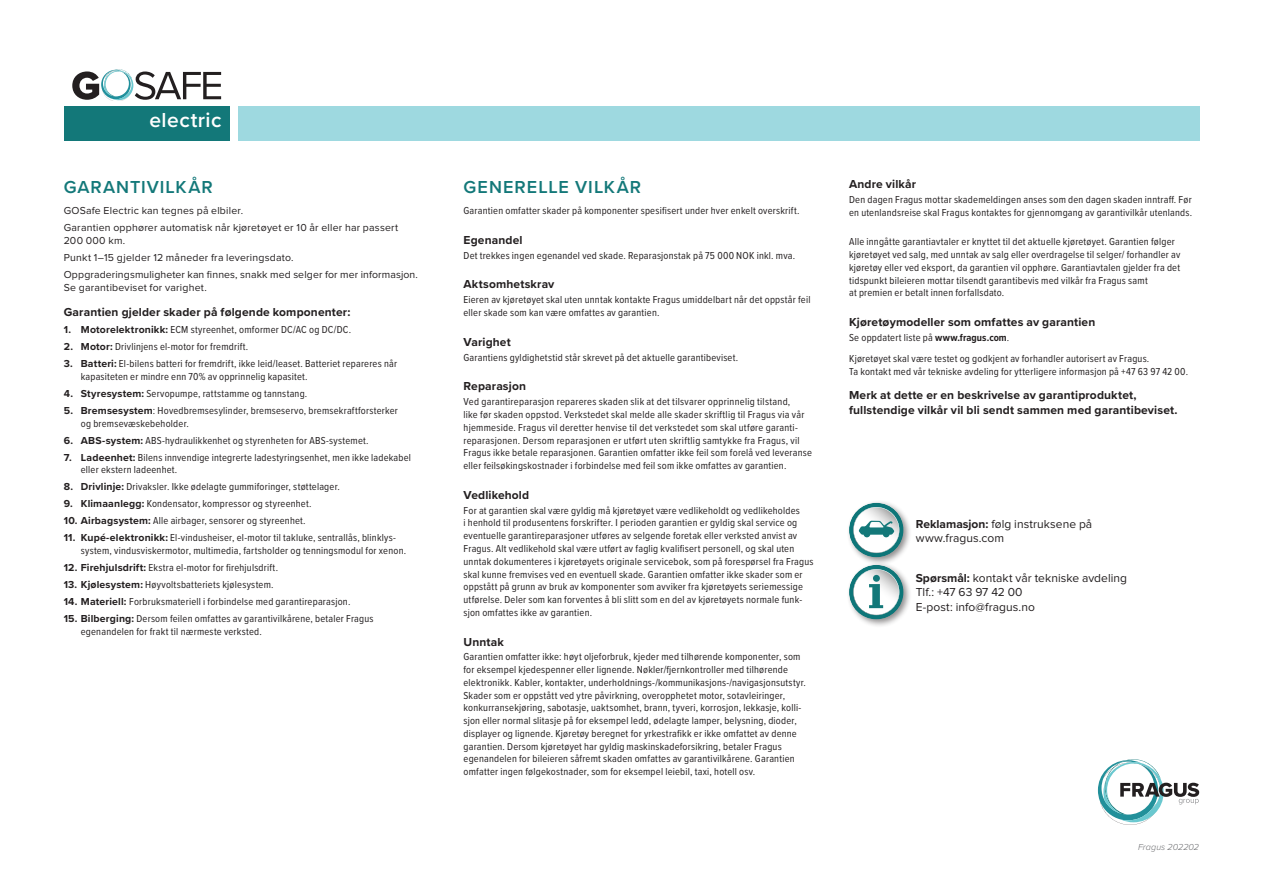
<style>
.page{position:relative;width:1263px;height:893px;background:#fff}
.page>*{position:absolute;margin:0;border:0;box-sizing:border-box;transform-origin:0 0}
.t1{font:600 21px "Proxima Nova";letter-spacing:.025em;color:#fff}
.Proxima_Cond_7_8_5{font:600 18px "Proxima Nova";letter-spacing:.06em;color:#137879}
.Green_Semi_CAP_12p{font:600 18px "Proxima Nova";letter-spacing:.055em;color:#137879}
.Proxima_Cond_7_8_5-2{font:700 12px "Proxima Nova";letter-spacing:.015em;color:#231f20}
.t2{font:12px/14.4px "Proxima Nova";letter-spacing:.005em;color:#231f20}
.Proxima_Cond_8_10{font:700 12px/15px "Proxima Nova";letter-spacing:.015em;color:#231f20}
.Proxima_Cond_7_8_5-3{font:10.5px/12.8px "Proxima Nova Cond";letter-spacing:.02em;color:#231f20}
.Proxima_Regulat_7{font:10.5px/12.8px "Proxima Nova";letter-spacing:.02em;color:#231f20}
.t3{font:italic 300 9px "Proxima Nova";letter-spacing:.005em;color:#6c6d70}
.s1{font-family:"Proxima Nova";font-weight:700}
.s2{font-weight:700}
</style>
<div class="page">
<div style="left:64px;top:106px;width:166px;height:34px;background:#137879"></div>
<div style="left:238px;top:106px;width:961px;height:34px;background:#9ed9e0"></div>
<svg style="left:72px;top:69px;width:149px;height:32px"></svg>
<svg style="left:1098px;top:759px;width:101px;height:66px"></svg>
<div style="left:846px;top:500px;width:67px;height:66px;background:#231f20;opacity:.5"></div>
<div style="left:849px;top:503px;width:54px;height:54px;background:#0e7679;border-radius:50%"></div>
<div style="left:846px;top:562px;width:67px;height:67px;background:#231f20;opacity:.5"></div>
<div style="left:849px;top:565px;width:54px;height:54px;background:#0e7679;border-radius:50%"></div>
<svg style="left:853px;top:507px;width:46px;height:46px"></svg>
<svg style="left:853px;top:569px;width:46px;height:46px"></svg>
<div style="left:873px;top:575px;width:7px;height:7px;background:#137879;border-radius:50%"></div>
<p class="t1" style="left:149px;top:104px;width:74px">electric</p>
<p class="Green_Semi_CAP_12p" style="left:64px;top:173px;width:150px">GARANTIVILKÅR</p>
<p class="Proxima_Regulat_7" style="left:64px;top:205px;width:181px">GOSafe Electric kan tegnes på elbiler.</p>
<p class="Proxima_Regulat_7" style="left:64px;top:222px;width:336px">Garantien opphører automatisk når kjøretøyet er 10 år eller har passert<br>200 000 km.</p>
<p class="Proxima_Regulat_7" style="left:64px;top:251px;width:231px">Punkt 1–15 gjelder 12 måneder fra leveringsdato.</p>
<p class="Proxima_Regulat_7" style="left:64px;top:268px;width:356px">Oppgraderingsmuligheter kan finnes, snakk med selger for mer informasjon.<br>Se garantibeviset for varighet.</p>
<p class="Proxima_Cond_7_8_5-2" style="left:64px;top:303px;width:288px">Garantien gjelder skader på følgende komponenter:</p>
<p class="Proxima_Cond_7_8_5-3" style="left:64px;top:323px;width:289px"><span class="s1">1. Motorelektronikk:</span> ECM styreenhet, omformer DC/AC og DC/DC.</p>
<p class="Proxima_Cond_7_8_5-3" style="left:64px;top:340px;width:186px"><span class="s1">2. Motor:</span> Drivlinjens el-motor for fremdrift.</p>
<p class="Proxima_Cond_7_8_5-3" style="left:81px;top:357px;width:318px;text-indent:-17px"><span class="s1">3. Batteri:</span> El-bilens batteri for fremdrift, ikke leid/leaset. Batteriet repareres når kapasiteten er mindre enn 70% av opprinnelig kapasitet.</p>
<p class="Proxima_Cond_7_8_5-3" style="left:64px;top:387px;width:245px"><span class="s1">4. Styresystem:</span> Servopumpe, rattstamme og tannstang.</p>
<p class="Proxima_Cond_7_8_5-3" style="left:81px;top:404px;width:319px;text-indent:-17px"><span class="s1">5. Bremsesystem</span>: Hovedbremsesylinder, bremseservo, bremsekraftforsterker og bremsevæskebeholder.</p>
<p class="Proxima_Cond_7_8_5-3" style="left:64px;top:433px;width:306px"><span class="s1">6. ABS-system:</span> ABS-hydraulikkenhet og styrenheten for ABS-systemet.</p>
<p class="Proxima_Cond_7_8_5-3" style="left:81px;top:450px;width:332px;text-indent:-17px"><span class="s1">7. Ladeenhet:</span> Bilens innvendige integrerte ladestyringsenhet, men ikke ladekabel eller ekstern ladeenhet.</p>
<p class="Proxima_Cond_7_8_5-3" style="left:64px;top:480px;width:278px"><span class="s1">8. Drivlinje:</span> Drivaksler. Ikke ødelagte gummiforinger, støttelager.</p>
<p class="Proxima_Cond_7_8_5-3" style="left:64px;top:497px;width:249px"><span class="s1">9. Klimaanlegg:</span> Kondensator, kompressor og styreenhet.</p>
<p class="Proxima_Cond_7_8_5-3" style="left:64px;top:514px;width:243px"><span class="s1">10. Airbagsystem:</span> Alle airbager, sensorer og styreenhet.</p>
<p class="Proxima_Cond_7_8_5-3" style="left:81px;top:531px;width:327px;text-indent:-17px"><span class="s1">11. Kupé-elektronikk:</span> El-vindusheiser, el-motor til takluke, sentrallås, blinklys&shy;system, vindusviskermotor, multimedia, fartsholder og tenningsmodul for xenon.</p>
<p class="Proxima_Cond_7_8_5-3" style="left:64px;top:561px;width:216px"><span class="s1">12. Firehjulsdrift:</span> Ekstra el-motor for firehjulsdrift.</p>
<p class="Proxima_Cond_7_8_5-3" style="left:64px;top:578px;width:211px"><span class="s1">13. Kjølesystem:</span> Høyvoltsbatteriets kjølesystem.</p>
<p class="Proxima_Cond_7_8_5-3" style="left:64px;top:595px;width:288px"><span class="s1">14. Materiell:</span> Forbruksmateriell i forbindelse med garantireparasjon.</p>
<p class="Proxima_Cond_7_8_5-3" style="left:81px;top:612px;width:294px;text-indent:-17px"><span class="s1">15. Bilberging:</span> Dersom feilen omfattes av garantivilkårene, betaler Fragus egenandelen for frakt til nærmeste verksted.</p>
<p class="Proxima_Cond_7_8_5" style="left:463px;top:173px;width:179px">GENERELLE VILKÅR</p>
<p class="Proxima_Cond_7_8_5-3" style="left:463px;top:204px;width:337px">Garantien omfatter skader på komponenter spesifisert under hver enkelt overskrift.</p>
<p class="Proxima_Cond_7_8_5-2" style="left:463px;top:231px;width:61px">Egenandel</p>
<p class="Proxima_Cond_7_8_5-3" style="left:463px;top:248px;width:333px">Det trekkes ingen egenandel ved skade. Reparasjonstak på 75 000 NOK inkl. mva.</p>
<p class="Proxima_Cond_7_8_5-2" style="left:463px;top:275px;width:92px">Aktsomhetskrav</p>
<p class="Proxima_Cond_7_8_5-3" style="left:463px;top:293px;width:348px">Eieren av kjøretøyet skal uten unntak kontakte Fragus umiddelbart når det oppstår feil eller skade som kan være omfattes av garantien.</p>
<p class="Proxima_Cond_7_8_5-2" style="left:463px;top:333px;width:49px">Varighet</p>
<p class="Proxima_Cond_7_8_5-3" style="left:463px;top:350px;width:276px">Garantiens gyldighetstid står skrevet på det aktuelle garantibeviset.</p>
<p class="Proxima_Cond_7_8_5-2" style="left:463px;top:377px;width:64px">Reparasjon</p>
<p class="Proxima_Cond_7_8_5-3" style="left:463px;top:395px;width:350px">Ved garantireparasjon repareres skaden slik at det tilsvarer opprinnelig tilstand,<br>like før skaden oppstod. Verkstedet skal melde alle skader skriftlig til Fragus via vår hjemmeside. Fragus vil deretter henvise til det verkstedet som skal utføre garanti&shy;reparasjonen. Dersom reparasjonen er utført uten skriftlig samtykke fra Fragus, vil Fragus ikke betale reparasjonen. Garantien omfatter ikke feil som forelå ved leveranse eller feilsøkingskostnader i forbindelse med feil som ikke omfattes av garantien.</p>
<p class="Proxima_Cond_7_8_5-2" style="left:463px;top:486px;width:67px">Vedlikehold</p>
<p class="Proxima_Cond_7_8_5-3" style="left:463px;top:503px;width:352px">For at garantien skal være gyldig må kjøretøyet være vedlikeholdt og vedlikeholdes<br>i henhold til produsentens forskrifter. I perioden garantien er gyldig skal service og eventuelle garantireparasjoner utføres av selgende foretak eller verksted anvist av Fragus. Alt vedlikehold skal være utført av faglig kvalifisert personell, og skal uten unntak dokumenteres i kjøretøyets originale servicebok, som på forespørsel fra Fragus skal kunne fremvises ved en eventuell skade. Garantien omfatter ikke skader som er oppstått på grunn av bruk av komponenter som avviker fra kjøretøyets seriemessige utførelse. Deler som kan forventes å bli slitt som en del av kjøretøyets normale funk&shy;sjon omfattes ikke av garantien.</p>
<p class="Proxima_Cond_7_8_5-2" style="left:463px;top:633px;width:42px">Unntak</p>
<p class="Proxima_Cond_7_8_5-3" style="left:463px;top:650px;width:344px">Garantien omfatter ikke: høyt oljeforbruk, kjeder med tilhørende komponenter, som for eksempel kjedespenner eller lignende. Nøkler/fjernkontroller med tilhørende elektronikk. Kabler, kontakter, underholdnings-/kommunikasjons-/navigasjonsutstyr.<br>Skader som er oppstått ved ytre påvirkning, overopphetet motor, sotavleiringer, konkurransekjøring, sabotasje, uaktsomhet, brann, tyveri, korrosjon, lekkasje, kolli&shy;sjon eller normal slitasje på for eksempel ledd, ødelagte lamper, belysning, dioder, displayer og lignende. Kjøretøy beregnet for yrkestrafikk er ikke omfattet av denne garantien. Dersom kjøretøyet har gyldig maskinskadeforsikring, betaler Fragus egenandelen for bileieren såfremt skaden omfattes av garantivilkårene. Garantien omfatter ingen følgekostnader, som for eksempel leiebil, taxi, hotell osv.</p>
<p class="Proxima_Cond_7_8_5-2" style="left:849px;top:175px;width:68px">Andre vilkår</p>
<p class="Proxima_Cond_7_8_5-3" style="left:849px;top:193px;width:345px">Den dagen Fragus mottar skademeldingen anses som den dagen skaden inntraff. Før en utenlandsreise skal Fragus kontaktes for gjennomgang av garantivilkår utenlands.</p>
<p class="Proxima_Cond_7_8_5-3" style="left:849px;top:235px;width:333px">Alle inngåtte garantiavtaler er knyttet til det aktuelle kjøretøyet. Garantien følger kjøretøyet ved salg, med unntak av salg eller overdragelse til selger/ forhandler av kjøretøy eller ved eksport, da garantien vil opphøre. Garantiavtalen gjelder fra det tidspunkt bileieren mottar tilsendt garantibevis med vilkår fra Fragus samt<br>at premien er betalt innen forfallsdato.</p>
<p class="Proxima_Cond_7_8_5-2" style="left:849px;top:313px;width:248px">Kjøretøymodeller som omfattes av garantien</p>
<p class="Proxima_Cond_7_8_5-3" style="left:849px;top:331px;width:162px">Se oppdatert liste på <span class="s2">www.fragus.com</span>.</p>
<p class="Proxima_Cond_7_8_5-3" style="left:849px;top:352px;width:340px">Kjøretøyet skal være testet og godkjent av forhandler autorisert av Fragus.<br>Ta kontakt med vår tekniske avdeling for ytterligere informasjon på +47 63 97 42 00.</p>
<p class="Proxima_Cond_8_10" style="left:849px;top:387px;width:330px">Merk at dette er en beskrivelse av garantiproduktet, fullstendige vilkår vil bli sendt sammen med garantibeviset.</p>
<p class="t2" style="left:916px;top:517px;width:178px"><span class="s2">Reklamasjon:</span> følg instruksene på www.fragus.com</p>
<p class="t2" style="left:916px;top:571px;width:213px"><span class="s2">Spørsmål:</span> kontakt vår tekniske avdeling<br>Tlf.: +47 63 97 42 00<br>E-post: info@fragus.no</p>
<p class="t3" style="left:1138px;top:841px;width:63px">Fragus 202202</p>
</div>
